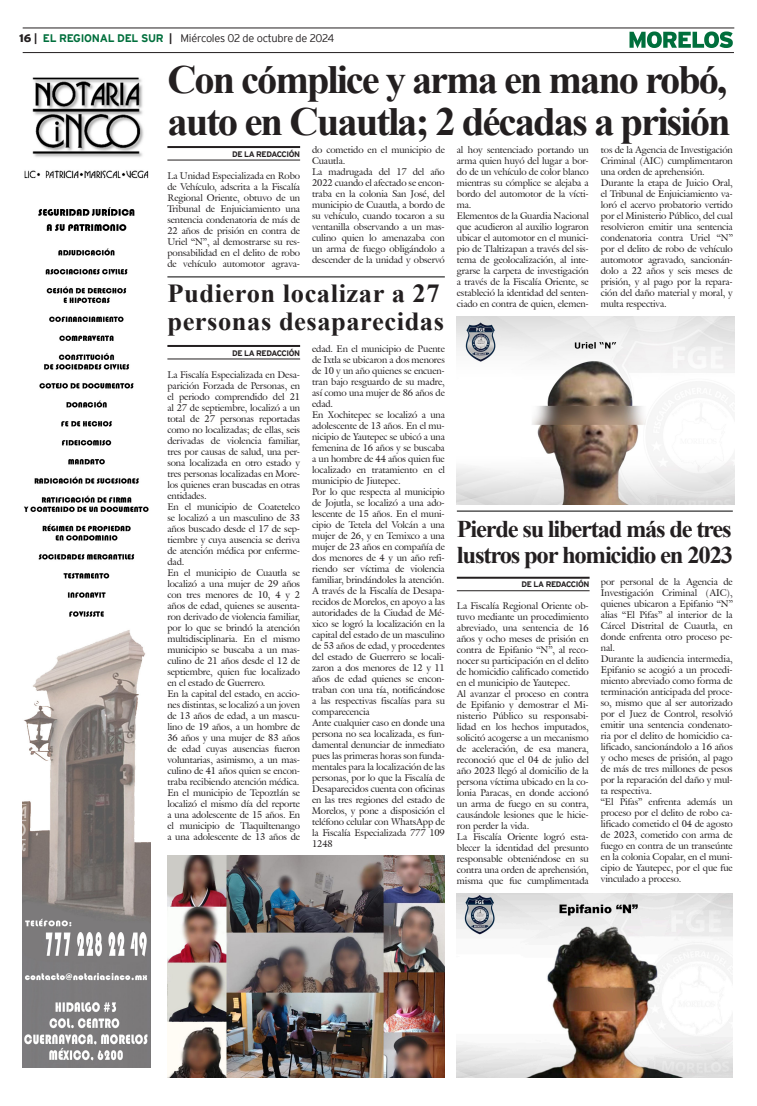
<style>
.page{position:relative;width:757px;height:1106px;background:#fff}
.page>*{position:absolute;margin:0;border:0;box-sizing:border-box;transform-origin:0 0}
.Cabeza_02{font:700 40px "Times New Roman";letter-spacing:-.05em;color:#231f20}
.Cabeza_03{font:700 26px "Times New Roman";letter-spacing:.02em;color:#231f20}
.Cabeza_03-2{font:700 24px "Times New Roman";letter-spacing:-.05em;color:#231f20}
.t1{font:300 11px "Interstate";letter-spacing:-.025em;color:#231f20}
.t2{font:9.5px/11px "Galliard IT Cby BT";letter-spacing:-.01em;color:#231f20;text-align:justify}
.t3{font:700 8px "Interstate";letter-spacing:-.05em;color:#231f20}
.s1{font-weight:900}
.s2{font-weight:700}
.s3{font-weight:700;color:#006f3c}
</style>
<div class="page">
<hr style="left:23px;top:28px;width:711px;height:1px;background:#231f20">
<hr style="left:23px;top:52px;width:711px;height:1px;background:#231f20">
<svg style="left:629px;top:31px;width:104px;height:17px"></svg>
<img style="left:23px;top:77px;width:127px;height:990px">
<hr style="left:167px;top:146px;width:133px;height:2px;background:#231f20">
<hr style="left:167px;top:160px;width:133px;height:1px;background:#231f20">
<hr style="left:457px;top:576px;width:132px;height:2px;background:#231f20">
<hr style="left:457px;top:590px;width:132px;height:1px;background:#231f20">
<hr style="left:457px;top:510px;width:276px;height:1px;background:#000">
<hr style="left:167px;top:345px;width:133px;height:2px;background:#231f20">
<hr style="left:167px;top:358px;width:133px;height:1px;background:#231f20">
<hr style="left:167px;top:276px;width:278px;height:1px;background:#000">
<img style="left:457px;top:316px;width:277px;height:188px">
<img style="left:457px;top:893px;width:276px;height:184px">
<img style="left:167px;top:855px;width:278px;height:222px">
<p class="t1" style="left:19px;top:32px;width:316px"><span class="s1">16</span> <span class="s2">|</span> <span class="s3">EL REGIONAL DEL SUR</span> <span class="s2">|</span> Miércoles 02 de octubre de 2024</p>
<p class="Cabeza_02" style="left:167px;top:51px;width:561px">Con cómplice y arma en mano robó,</p>
<p class="Cabeza_02" style="left:167px;top:93px;width:565px">auto en Cuautla; 2 décadas a prisión</p>
<p class="t3" style="left:232px;top:149px;width:69px">DE LA REDACCIÓN</p>
<p class="t2" style="left:601px;top:144px;width:133px">tos de la Agencia de Investigación Criminal (AIC) cumplimentaron una orden de aprehensión.</p>
<p class="t2" style="left:601px;top:177px;width:134px">Durante la etapa de Juicio Oral, el Tribunal de Enjuiciamiento va&shy;loró el acervo probatorio vertido por el Ministerio Público, del cual resolvieron emitir una sentencia condenatoria contra Uriel “N” por el delito de robo de vehículo automotor agravado, sancionán&shy;dolo a 22 años y seis meses de prisión, y al pago por la repara&shy;ción del daño material y moral, y multa respectiva.</p>
<p class="t2" style="left:457px;top:144px;width:134px">al hoy sentenciado portando un arma quien huyó del lugar a bor&shy;do de un vehículo de color blanco mientras su cómplice se alejaba a bordo del automotor de la vícti&shy;ma.</p>
<p class="t2" style="left:457px;top:210px;width:134px">Elementos de la Guardia Nacional que acudieron al auxilio lograron ubicar el automotor en el munici&shy;pio de Tlaltizapan a través del sis&shy;tema de geolocalización, al inte&shy;grarse la carpeta de investigación a través de la Fiscalía Oriente, se estableció la identidad del senten&shy;ciado en contra de quien, elemen-</p>
<p class="t2" style="left:312px;top:144px;width:134px">do cometido en el municipio de<br>Cuautla.</p>
<p class="t2" style="left:312px;top:166px;width:134px">La madrugada del 17 del año 2022 cuando el afectado se encon&shy;traba en la colonia San José, del municipio de Cuautla, a bordo de su vehículo, cuando tocaron a su ventanilla observando a un mas&shy;culino quien lo amenazaba con un arma de fuego obligándolo a descender de la unidad y observó</p>
<p class="t2" style="left:167px;top:170px;width:134px">La Unidad Especializada en Robo de Vehículo, adscrita a la Fiscalía Regional Oriente, obtuvo de un Tribunal de Enjuiciamiento una sentencia condenatoria de más de 22 años de prisión en contra de Uriel “N”, al demostrarse su res&shy;ponsabilidad en el delito de robo de vehículo automotor agrava-</p>
<p class="Cabeza_03" style="left:167px;top:275px;width:274px">Pudieron localizar a 27</p>
<p class="Cabeza_03" style="left:167px;top:303px;width:278px">personas desaparecidas</p>
<p class="t3" style="left:232px;top:348px;width:69px">DE LA REDACCIÓN</p>
<p class="t2" style="left:312px;top:343px;width:134px">edad. En el municipio de Puente de Ixtla se ubicaron a dos menores de 10 y un año quienes se encuen&shy;tran bajo resguardo de su madre, así como una mujer de 86 años de edad.</p>
<p class="t2" style="left:312px;top:409px;width:134px">En Xochitepec se localizó a una adolescente de 13 años. En el mu&shy;nicipio de Yautepec se ubicó a una femenina de 16 años y se buscaba a un hombre de 44 años quien fue localizado en tratamiento en el municipio de Jiutepec.</p>
<p class="t2" style="left:312px;top:486px;width:134px">Por lo que respecta al municipio de Jojutla, se localizó a una ado&shy;lescente de 15 años. En el muni&shy;cipio de Tetela del Volcán a una mujer de 26, y en Temixco a una mujer de 23 años en compañía de dos menores de 4 y un año refi&shy;riendo ser víctima de violencia familiar, brindándoles la atención.</p>
<p class="t2" style="left:312px;top:585px;width:134px">A través de la Fiscalía de Desapa&shy;recidos de Morelos, en apoyo a las autoridades de la Ciudad de Mé&shy;xico se logró la localización en la capital del estado de un masculino de 53 años de edad, y procedentes del estado de Guerrero se locali&shy;zaron a dos menores de 12 y 11 años de edad quienes se encon&shy;traban con una tía, notificándose a las respectivas fiscalías para su comparecencia</p>
<p class="t2" style="left:312px;top:717px;width:134px">Ante cualquier caso en donde una persona no sea localizada, es fun&shy;damental denunciar de inmediato pues las primeras horas son funda&shy;mentales para la localización de las personas, por lo que la Fiscalía de Desaparecidos cuenta con oficinas en las tres regiones del estado de Morelos, y pone a disposición el teléfono celular con WhatsApp de la Fiscalía Especializada 777 109<br>1248</p>
<p class="t2" style="left:167px;top:369px;width:134px">La Fiscalía Especializada en Desa&shy;parición Forzada de Personas, en el periodo comprendido del 21 al 27 de septiembre, localizó a un total de 27 personas reportadas como no localizadas; de ellas, seis derivadas de violencia familiar, tres por causas de salud, una per&shy;sona localizada en otro estado y tres personas localizadas en More&shy;los quienes eran buscadas en otras entidades.</p>
<p class="t2" style="left:167px;top:501px;width:134px">En el municipio de Coatetelco se localizó a un masculino de 33 años buscado desde el 17 de sep&shy;tiembre y cuya ausencia se deriva de atención médica por enferme&shy;dad.</p>
<p class="t2" style="left:167px;top:567px;width:134px">En el municipio de Cuautla se localizó a una mujer de 29 años con tres menores de 10, 4 y 2 años de edad, quienes se ausenta&shy;ron derivado de violencia familiar, por lo que se brindó la atención multidisciplinaria. En el mismo municipio se buscaba a un mas&shy;culino de 21 años desde el 12 de septiembre, quien fue localizado en el estado de Guerrero.</p>
<p class="t2" style="left:167px;top:688px;width:134px">En la capital del estado, en accio&shy;nes distintas, se localizó a un joven de 13 años de edad, a un mascu&shy;lino de 19 años, a un hombre de 36 años y una mujer de 83 años de edad cuyas ausencias fueron voluntarias, asimismo, a un mas&shy;culino de 41 años quien se encon&shy;traba recibiendo atención médica.</p>
<p class="t2" style="left:167px;top:787px;width:134px">En el municipio de Tepoztlán se localizó el mismo día del reporte a una adolescente de 15 años. En el municipio de Tlaquiltenango a una adolescente de 13 años de</p>
<p class="Cabeza_03-2" style="left:457px;top:512px;width:276px">Pierde su libertad más de tres</p>
<p class="Cabeza_03-2" style="left:457px;top:538px;width:278px">lustros por homicidio en 2023</p>
<p class="t3" style="left:522px;top:580px;width:69px">DE LA REDACCIÓN</p>
<p class="t2" style="left:601px;top:576px;width:133px">por personal de la Agencia de Investigación Criminal (AIC), quienes ubicaron a Epifanio “N” alias “El Pifas” al interior de la Cárcel Distrital de Cuautla, en donde enfrenta otro proceso pe&shy;nal.</p>
<p class="t2" style="left:601px;top:653px;width:133px">Durante la audiencia intermedia, Epifanio se acogió a un procedi&shy;miento abreviado como forma de terminación anticipada del proce&shy;so, mismo que al ser autorizado por el Juez de Control, resolvió emitir una sentencia condenato&shy;ria por el delito de homicidio ca&shy;lificado, sancionándolo a 16 años y ocho meses de prisión, al pago de más de tres millones de pesos por la reparación del daño y mul&shy;ta respectiva.</p>
<p class="t2" style="left:601px;top:796px;width:134px">“El Pifas” enfrenta además un proceso por el delito de robo ca&shy;lificado cometido el 04 de agosto de 2023, cometido con arma de fuego en contra de un transeúnte en la colonia Copalar, en el muni&shy;cipio de Yautepec, por el que fue vinculado a proceso.</p>
<p class="t2" style="left:457px;top:600px;width:134px">La Fiscalía Regional Oriente ob&shy;tuvo mediante un procedimiento abreviado, una sentencia de 16 años y ocho meses de prisión en contra de Epifanio “N”, al reco&shy;nocer su participación en el delito de homicidio calificado cometido en el municipio de Yautepec.</p>
<p class="t2" style="left:457px;top:688px;width:134px">Al avanzar el proceso en contra de Epifanio y demostrar el Mi&shy;nisterio Público su responsabi&shy;lidad en los hechos imputados, solicitó acogerse a un mecanismo de aceleración, de esa manera, reconoció que el 04 de julio del año 2023 llegó al domicilio de la persona víctima ubicado en la co&shy;lonia Paracas, en donde accionó un arma de fuego en su contra, causándole lesiones que le hicie&shy;ron perder la vida.</p>
<p class="t2" style="left:457px;top:831px;width:133px">La Fiscalía Oriente logró esta&shy;blecer la identidad del presunto responsable obteniéndose en su contra una orden de aprehensión, misma que fue cumplimentada</p>
</div>
